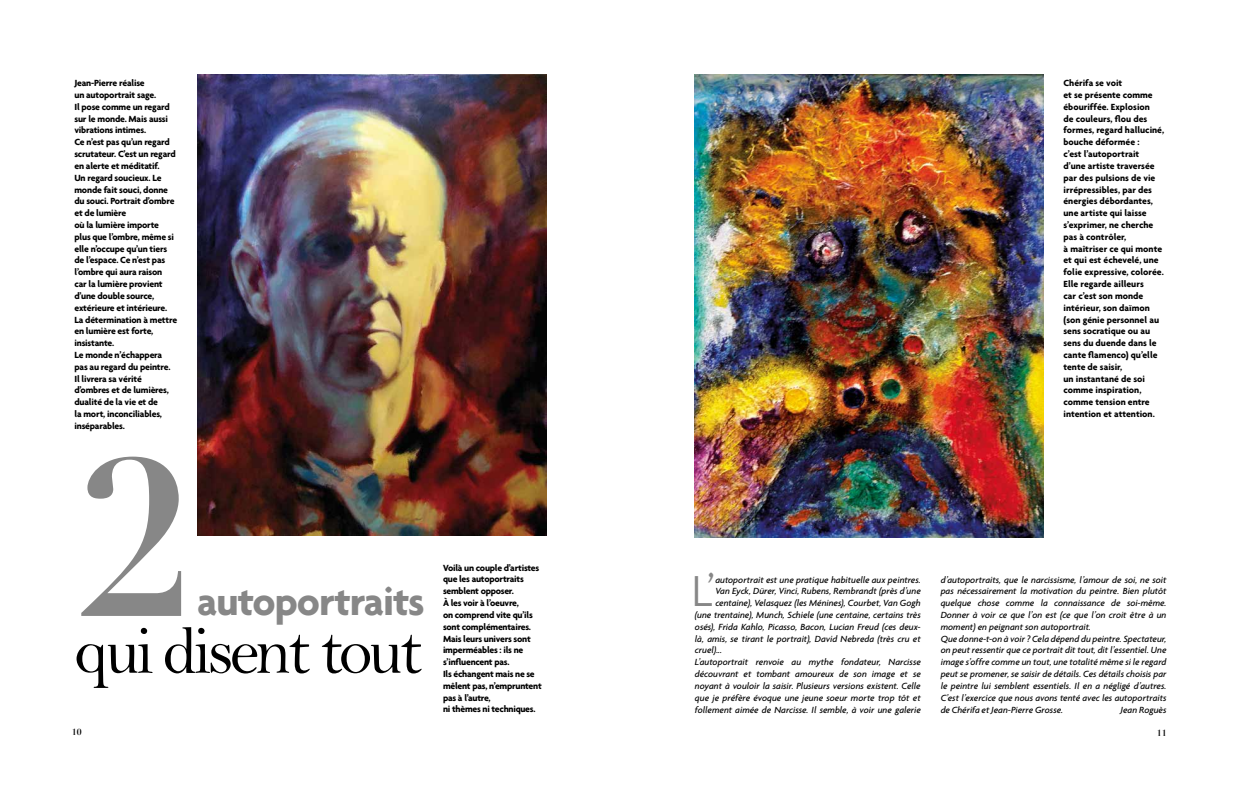
<style>
.page{position:relative;width:1241px;height:794px;background:#fff}
.page>*{position:absolute;margin:0;border:0;box-sizing:border-box;transform-origin:0 0}
.t1{font:700 218.75px "Didot LT Std";color:#878787}
.t2{font:68.25px "Bell";letter-spacing:-.06em;color:#000}
.t3{font:300 46.64px "Agenda";color:#878787}
.t4{font:700 42px "Agenda";letter-spacing:-.025em;color:#878787}
.t5{font:italic 500 9.62px/11.8px "Agenda";letter-spacing:-.005em;color:#000}
.t6{font:700 9.62px/11.8px "Agenda";letter-spacing:-.02em;color:#000}
.t7{font:700 9.62px/11.8px "Agenda";color:#000}
.t8{font:700 8.75px "Didot LT Std";color:#000}
</style>
<div class="page">
<img style="left:197px;top:74px;width:349px;height:462px">
<img style="left:694px;top:74px;width:349px;height:463px">
<p class="t6" style="left:74px;top:77px;width:104px">Jean-Pierre réalise<br>un autoportrait sage.<br>Il pose comme un regard sur le monde. Mais aussi vibrations intimes.<br>Ce n’est pas qu’un regard scrutateur. C’est un regard en alerte et méditatif.<br>Un regard soucieux. Le monde fait souci, donne du souci. Portrait d’ombre et de lumière<br>où la lumière importe plus que l’ombre, même si elle n’occupe qu’un tiers de l’espace. Ce n’est pas l’ombre qui aura raison<br>car la lumière provient d’une double source, extérieure et intérieure.<br>La détermination à mettre en lumière est forte, insistante.<br>Le monde n’échappera pas au regard du peintre.<br>Il livrera sa vérité d’ombres et de lumières, dualité de la vie et de<br>la mort, inconciliables, inséparables.</p>
<h1 class="t1" style="left:75px;top:404px;width:123px">2</h1>
<h3 class="t4" style="left:197px;top:575px;width:229px">autoportraits</h3>
<h2 class="t2" style="left:74px;top:610px;width:349px">qui disent tout</h2>
<p class="t6" style="left:443px;top:561px;width:100px">Voilà un couple d’artistes que les autoportraits semblent opposer.<br>À les voir à l’oeuvre,<br>on comprend vite qu’ils sont complémentaires.<br>Mais leurs univers sont imperméables : ils ne s’influencent pas.<br>Ils échangent mais ne se mêlent pas, n’empruntent pas à l’autre,<br>ni thèmes ni techniques.</p>
<p class="t7" style="left:1063px;top:77px;width:102px">Chérifa se voit<br>et se présente comme ébouriffée. Explosion<br>de couleurs, flou des formes, regard halluciné, bouche déformée :<br>c’est l’autoportrait<br>d’une artiste traversée par des pulsions de vie irrépressibles, par des énergies débordantes, une artiste qui laisse s’exprimer, ne cherche pas à contrôler,<br>à maîtriser ce qui monte et qui est échevelé, une folie expressive, colorée.<br>Elle regarde ailleurs<br>car c’est son monde intérieur, son daïmon (son génie personnel au sens socratique ou au sens du duende dans le cante flamenco) qu’elle tente de saisir,<br>un instantané de soi comme inspiration, comme tension entre intention et attention.</p>
<h3 class="t3" style="left:691px;top:564px;width:25px">L’</h3>
<p class="t5" style="left:715px;top:573px;width:207px">autoportrait est une pratique habituelle aux peintres.</p>
<p class="t5" style="left:715px;top:585px;width:207px">Van Eyck, Dürer, Vinci, Rubens, Rembrandt (près d’une</p>
<p class="t5" style="left:715px;top:597px;width:207px">centaine), Velasquez (les Ménines), Courbet, Van Gogh</p>
<p class="t5" style="left:694px;top:609px;width:227px">(une trentaine), Munch, Schiele (une centaine, certains très</p>
<p class="t5" style="left:694px;top:620px;width:227px">osés), Frida Kahlo, Picasso, Bacon, Lucian Freud (ces deux-</p>
<p class="t5" style="left:694px;top:632px;width:227px">là, amis, se tirant le portrait), David Nebreda (très cru et</p>
<p class="t5" style="left:694px;top:644px;width:29px">cruel)...</p>
<p class="t5" style="left:694px;top:656px;width:227px">L’autoportrait renvoie au mythe fondateur, Narcisse</p>
<p class="t5" style="left:694px;top:668px;width:227px">découvrant et tombant amoureux de son image et se</p>
<p class="t5" style="left:694px;top:679px;width:227px">noyant à vouloir la saisir. Plusieurs versions existent. Celle</p>
<p class="t5" style="left:694px;top:691px;width:227px">que je préfère évoque une jeune soeur morte trop tôt et</p>
<p class="t5" style="left:694px;top:703px;width:227px">follement aimée de Narcisse. Il semble, à voir une galerie</p>
<p class="t5" style="left:940px;top:573px;width:227px">d’autoportraits, que le narcissisme, l’amour de soi, ne soit pas nécessairement la motivation du peintre. Bien plutôt quelque chose comme la connaissance de soi-même.<br>Donner à voir ce que l’on est (ce que l’on croit être à un moment) en peignant son autoportrait.<br>Que donne-t-on à voir ? Cela dépend du peintre. Spectateur, on peut ressentir que ce portrait dit tout, dit l’essentiel. Une image s’offre comme un tout, une totalité même si le regard peut se promener, se saisir de détails. Ces détails choisis par le peintre lui semblent essentiels. Il en a négligé d’autres.<br>C’est l’exercice que nous avons tenté avec les autoportraits de Chérifa et Jean-Pierre Grosse.</p>
<p class="t5" style="left:1120px;top:703px;width:47px">Jean Roguès</p>
<p class="t8" style="left:72px;top:726px;width:11px">10</p>
<p class="t8" style="left:1156px;top:727px;width:11px">11</p>
<p class="t8" style="left:74px;top:728px;width:6px">4</p>
<p class="t8" style="left:1161px;top:728px;width:6px">5</p>
</div>
